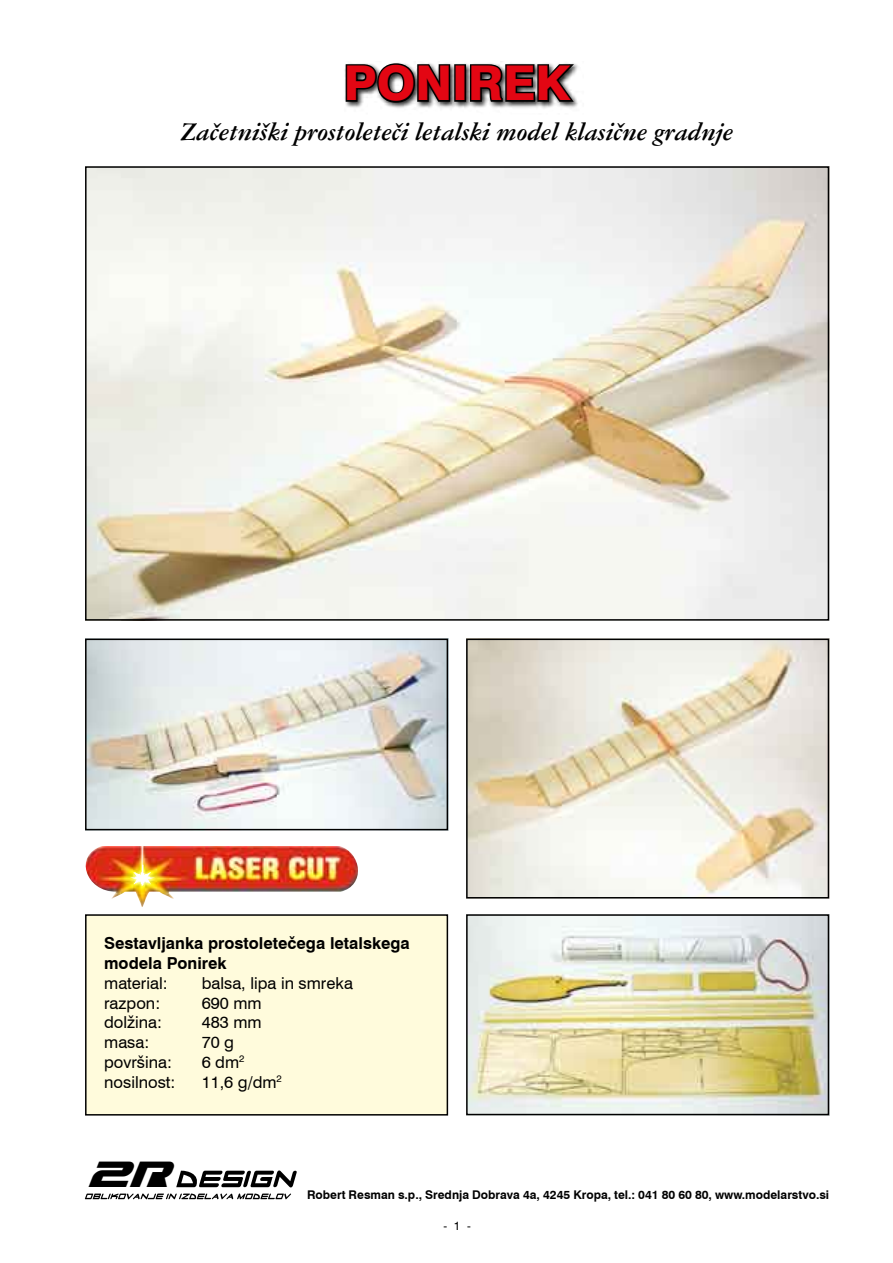
<style>
.page{position:relative;width:893px;height:1263px;background:#fff}
.page>*{position:absolute;margin:0;border:0;box-sizing:border-box;transform-origin:0 0}
.t1{font:800 48px "Swiss 721 BT";color:#e30613}
.t2{font:italic 39.6px "Gunship";color:#000}
.t3{font:27px "American Garamond Bold Italic BT";color:#000}
.t4{font:16.5px "Swiss 721 BT";color:#000}
.t5{font:700 16.5px/19.8px "Swiss 721 BT";color:#000}
.t6{font:700 12px "Swiss 721 BT";color:#000}
.t7{font:12px "Swiss 721 BT";color:#000}
</style>
<div class="page">
<svg style="left:344px;top:63px;width:108px;height:41px;background:#515151"></svg>
<div style="left:454px;top:64px;width:12px;height:38px;border:3px solid #000"></div>
<svg style="left:468px;top:63px;width:109px;height:46px;background:#5b5b5b"></svg>
<div style="left:86px;top:915px;width:361px;height:200px;background:#fffbdc"></div>
<div style="left:85px;top:914px;width:363px;height:201px;border:2px solid #000"></div>
<img style="left:85px;top:846px;width:273px;height:61px">
<svg style="left:176px;top:1170px;width:121px;height:17px"></svg>
<svg style="left:85px;top:1193px;width:206px;height:6px"></svg>
<img style="left:88px;top:169px;width:738px;height:449px">
<div style="left:85px;top:166px;width:744px;height:455px;border:2px solid #000"></div>
<img style="left:469px;top:642px;width:357px;height:253px">
<div style="left:466px;top:639px;width:363px;height:259px;border:2px solid #000"></div>
<img style="left:88px;top:642px;width:357px;height:185px">
<div style="left:85px;top:639px;width:363px;height:191px;border:2px solid #000"></div>
<img style="left:469px;top:917px;width:357px;height:195px">
<div style="left:466px;top:914px;width:363px;height:201px;border:2px solid #000"></div>
<h1 class="t1" style="left:344px;top:54px;width:228px">PONIREK</h1>
<h3 class="t3" style="left:181px;top:115px;width:554px">Začetniški prostoleteči letalski model klasične gradnje</h3>
<p class="t5" style="left:104px;top:933px;width:307px">Sestavljanka prostoletečega letalskega modela Ponirek</p>
<p class="t4" style="left:104px;top:973px;width:65px">material:</p>
<p class="t4" style="left:202px;top:973px;width:153px">balsa, lipa in smreka</p>
<p class="t4" style="left:104px;top:993px;width:58px">razpon:</p>
<p class="t4" style="left:202px;top:993px;width:62px">690 mm</p>
<p class="t4" style="left:104px;top:1012px;width:59px">dolžina:</p>
<p class="t4" style="left:202px;top:1012px;width:62px">483 mm</p>
<p class="t4" style="left:104px;top:1032px;width:47px">masa:</p>
<p class="t4" style="left:202px;top:1032px;width:34px">70 g</p>
<p class="t4" style="left:104px;top:1052px;width:69px">površina:</p>
<p class="t4" style="left:202px;top:1052px;width:44px">6 dm<sup>2</sup></p>
<p class="t4" style="left:104px;top:1072px;width:73px">nosilnost:</p>
<p class="t4" style="left:202px;top:1072px;width:82px">11,6 g/dm<sup>2</sup></p>
<h2 class="t2" style="left:87px;top:1151px;width:84px">2R</h2>
<p class="t6" style="left:307px;top:1188px;width:524px">Robert Resman s.p., Srednja Dobrava 4a, 4245 Kropa, tel.: 041 80 60 80, www.modelarstvo.si</p>
<p class="t7" style="left:443px;top:1218px;width:29px">- 1 -</p>
</div>
